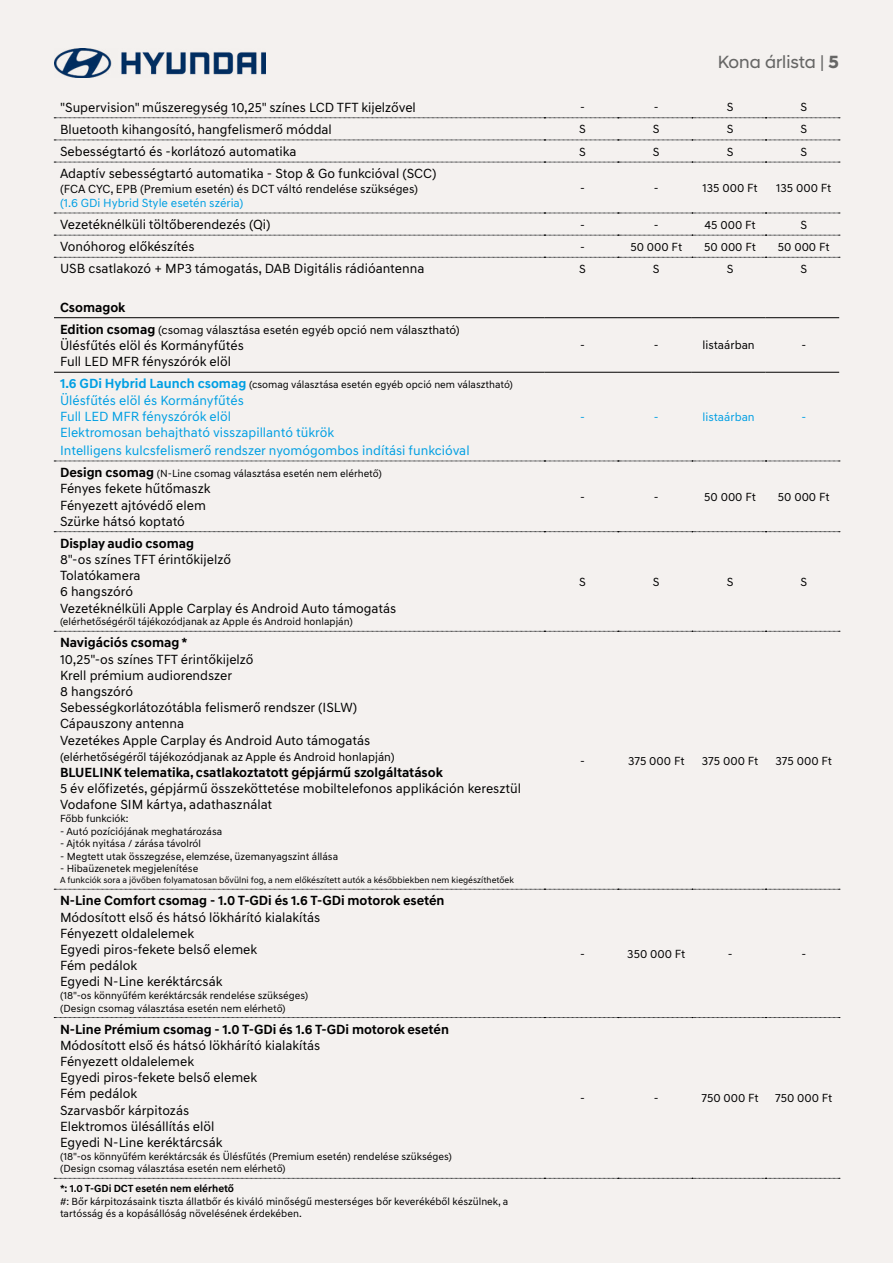
<style>
.page{position:relative;width:893px;height:1263px;background:#f4f1ef}
.page>*{position:absolute;margin:0;border:0;box-sizing:border-box;transform-origin:0 0}
.t1{font:18px "Hyundai Sans Head";color:#666665}
.t2{font:13.5px/16.2px "Hyundai Sans Text";color:#000}
.t3{font:700 13.5px "Hyundai Sans Text";color:#000}
.t4{font:13.5px/16.2px "Hyundai Sans Text";color:#009fe3}
.t5{font:12px "Hyundai Sans Text";color:#000}
.t6{font:12px "Hyundai Sans Text";color:#009fe3}
.t7{font:10.5px/12.6px "Hyundai Sans Text";color:#000}
.t8{font:700 10.5px "Hyundai Sans Text";color:#000}
.t9{font:9px "Hyundai Sans Text";color:#000}
.s1{font-weight:700}
.s2{font-weight:700;font-size:13.5px}
.s3{font-weight:700;font-size:13.5px;color:#009fe3}
</style>
<div class="page">
<img style="left:54px;top:48px;width:212px;height:29px">
<svg style="left:54px;top:118px;width:786px;height:1px"></svg>
<svg style="left:54px;top:140px;width:786px;height:1px"></svg>
<svg style="left:54px;top:162px;width:786px;height:1px"></svg>
<svg style="left:54px;top:213px;width:786px;height:1px"></svg>
<svg style="left:54px;top:235px;width:786px;height:1px"></svg>
<svg style="left:54px;top:257px;width:786px;height:1px"></svg>
<svg style="left:54px;top:461px;width:786px;height:1px"></svg>
<svg style="left:54px;top:531px;width:786px;height:1px"></svg>
<svg style="left:54px;top:631px;width:786px;height:1px"></svg>
<svg style="left:54px;top:889px;width:786px;height:1px"></svg>
<svg style="left:54px;top:1017px;width:786px;height:1px"></svg>
<hr style="left:54px;top:317px;width:490px;height:1px;background:#000">
<hr style="left:544px;top:317px;width:74px;height:1px;background:#000">
<hr style="left:618px;top:317px;width:74px;height:1px;background:#000">
<hr style="left:692px;top:317px;width:73px;height:1px;background:#000">
<hr style="left:765px;top:317px;width:74px;height:1px;background:#000">
<hr style="left:54px;top:372px;width:490px;height:1px;background:#000">
<hr style="left:544px;top:372px;width:74px;height:1px;background:#000">
<hr style="left:618px;top:372px;width:74px;height:1px;background:#000">
<hr style="left:692px;top:372px;width:73px;height:1px;background:#000">
<hr style="left:765px;top:372px;width:74px;height:1px;background:#000">
<svg style="left:54px;top:1178px;width:786px;height:1px"></svg>
<h1 class="t1" style="left:718px;top:51px;width:123px">Kona árlista | <span class="s1">5</span></h1>
<p class="t2" style="left:60px;top:99px;width:357px">"Supervision" műszeregység 10,25" színes LCD TFT kijelzővel</p>
<p class="t5" style="left:580px;top:100px;width:6px">-</p>
<p class="t5" style="left:654px;top:100px;width:6px">-</p>
<p class="t5" style="left:727px;top:100px;width:8px">S</p>
<p class="t5" style="left:800px;top:100px;width:8px">S</p>
<p class="t2" style="left:60px;top:121px;width:273px">Bluetooth kihangosító, hangfelismerő móddal</p>
<p class="t5" style="left:579px;top:122px;width:8px">S</p>
<p class="t5" style="left:653px;top:122px;width:8px">S</p>
<p class="t5" style="left:727px;top:122px;width:8px">S</p>
<p class="t5" style="left:800px;top:122px;width:8px">S</p>
<p class="t2" style="left:60px;top:143px;width:238px">Sebességtartó és -korlátozó automatika</p>
<p class="t5" style="left:579px;top:144px;width:8px">S</p>
<p class="t5" style="left:653px;top:144px;width:8px">S</p>
<p class="t5" style="left:727px;top:144px;width:8px">S</p>
<p class="t5" style="left:800px;top:144px;width:8px">S</p>
<p class="t2" style="left:60px;top:165px;width:378px">Adaptív sebességtartó automatika - Stop &amp; Go funkcióval (SCC)</p>
<p class="t5" style="left:60px;top:181px;width:359px">(FCA CYC, EPB (Premium esetén) és DCT váltó rendelése szükséges)</p>
<p class="t6" style="left:60px;top:196px;width:185px">(1.6 GDi Hybrid Style esetén széria)</p>
<p class="t5" style="left:580px;top:181px;width:6px">-</p>
<p class="t5" style="left:654px;top:181px;width:6px">-</p>
<p class="t5" style="left:703px;top:181px;width:57px">135 000 Ft</p>
<p class="t5" style="left:776px;top:181px;width:57px">135 000 Ft</p>
<p class="t2" style="left:60px;top:216px;width:212px">Vezetéknélküli töltőberendezés (Qi)</p>
<p class="t5" style="left:580px;top:217px;width:6px">-</p>
<p class="t5" style="left:654px;top:217px;width:6px">-</p>
<p class="t5" style="left:704px;top:217px;width:53px">45 000 Ft</p>
<p class="t5" style="left:800px;top:217px;width:8px">S</p>
<p class="t2" style="left:60px;top:239px;width:136px">Vonóhorog előkészítés</p>
<p class="t5" style="left:580px;top:239px;width:6px">-</p>
<p class="t5" style="left:630px;top:239px;width:53px">50 000 Ft</p>
<p class="t5" style="left:704px;top:239px;width:53px">50 000 Ft</p>
<p class="t5" style="left:778px;top:239px;width:53px">50 000 Ft</p>
<p class="t2" style="left:60px;top:261px;width:366px">USB csatlakozó + MP3 támogatás, DAB Digitális rádióantenna</p>
<p class="t5" style="left:579px;top:261px;width:8px">S</p>
<p class="t5" style="left:653px;top:261px;width:8px">S</p>
<p class="t5" style="left:727px;top:261px;width:8px">S</p>
<p class="t5" style="left:800px;top:261px;width:8px">S</p>
<p class="t3" style="left:60px;top:299px;width:67px">Csomagok</p>
<p class="t5" style="left:60px;top:322px;width:401px"><span class="s2">Edition csomag</span> (csomag választása esetén egyéb opció nem választható)</p>
<p class="t2" style="left:60px;top:337px;width:185px">Ülésfűtés elöl és Kormányfűtés<br>Full LED MFR fényszórók elöl</p>
<p class="t5" style="left:580px;top:338px;width:6px">-</p>
<p class="t5" style="left:654px;top:338px;width:6px">-</p>
<p class="t5" style="left:703px;top:338px;width:54px">listaárban</p>
<p class="t5" style="left:801px;top:338px;width:6px">-</p>
<p class="t7" style="left:60px;top:378px;width:455px"><span class="s3">1.6 GDi Hybrid Launch csomag</span> (csomag választása esetén egyéb opció nem választható)</p>
<p class="t4" style="left:60px;top:392px;width:276px">Ülésfűtés elöl és Kormányfűtés<br>Full LED MFR fényszórók elöl<br>Elektromosan behajtható visszapillantó tükrök</p>
<p class="t4" style="left:60px;top:442px;width:411px">Intelligens kulcsfelismerő rendszer nyomógombos indítási funkcióval</p>
<p class="t6" style="left:580px;top:410px;width:6px">-</p>
<p class="t6" style="left:654px;top:410px;width:6px">-</p>
<p class="t6" style="left:703px;top:410px;width:54px">listaárban</p>
<p class="t6" style="left:801px;top:410px;width:6px">-</p>
<p class="t7" style="left:60px;top:467px;width:323px"><span class="s2">Design csomag</span> (N-Line csomag választása esetén nem elérhető)</p>
<p class="t2" style="left:60px;top:481px;width:152px">Fényes fekete hűtőmaszk<br>Fényezett ajtóvédő elem<br>Szürke hátsó koptató</p>
<p class="t3" style="left:60px;top:535px;width:136px">Display audio csomag</p>
<p class="t2" style="left:60px;top:551px;width:338px">8"-os színes TFT érintőkijelző<br>Tolatókamera<br>6 hangszóró<br>Vezetéknélküli Apple Carplay és Android Auto támogatás</p>
<p class="t7" style="left:60px;top:615px;width:294px">(elérhetőségéről tájékozódjanak az Apple és Android honlapján)</p>
<p class="t3" style="left:60px;top:634px;width:129px">Navigációs csomag *</p>
<p class="t2" style="left:60px;top:651px;width:312px">10,25"-os színes TFT érintőkijelző<br>Krell prémium audiorendszer<br>8 hangszóró<br>Sebességkorlátozótábla felismerő rendszer (ISLW)<br>Cápauszony antenna<br>Vezetékes Apple Carplay és Android Auto támogatás</p>
<p class="t5" style="left:60px;top:749px;width:336px">(elérhetőségéről tájékozódjanak az Apple és Android honlapján)</p>
<p class="t3" style="left:60px;top:764px;width:384px">BLUELINK telematika, csatlakoztatott gépjármű szolgáltatások</p>
<p class="t2" style="left:60px;top:780px;width:463px">5 év előfizetés, gépjármű összeköttetése mobiltelefonos applikáción keresztül<br>Vodafone SIM kártya, adathasználat</p>
<p class="t7" style="left:60px;top:812px;width:70px">Főbb funkciók:</p>
<p class="t7" style="left:60px;top:825px;width:164px">- Autó pozíciójának meghatározása</p>
<p class="t7" style="left:60px;top:837px;width:143px">- Ajtók nyitása / zárása távolról</p>
<p class="t7" style="left:60px;top:850px;width:280px">- Megtett utak összegzése, elemzése, üzemanyagszint állása</p>
<p class="t7" style="left:60px;top:862px;width:140px">- Hibaüzenetek megjelenítése</p>
<p class="t9" style="left:60px;top:875px;width:455px">A funkciók sora a jövőben folyamatosan bővülni fog, a nem előkészített autók a későbbiekben nem kiegészíthetőek</p>
<p class="t3" style="left:60px;top:892px;width:386px">N-Line Comfort csomag - 1.0 T-GDi és 1.6 T-GDi motorok esetén</p>
<p class="t2" style="left:60px;top:909px;width:262px">Módosított első és hátsó lökhárító kialakítás<br>Fényezett oldalelemek<br>Egyedi piros-fekete belső elemek<br>Fém pedálok<br>Egyedi N-Line keréktárcsák</p>
<p class="t7" style="left:60px;top:989px;width:250px">(18"-os könnyűfém keréktárcsák rendelése szükséges) (Design csomag választása esetén nem elérhető)</p>
<p class="t3" style="left:60px;top:1021px;width:390px">N-Line Prémium csomag - 1.0 T-GDi és 1.6 T-GDi motorok esetén</p>
<p class="t2" style="left:60px;top:1037px;width:262px">Módosított első és hátsó lökhárító kialakítás<br>Fényezett oldalelemek<br>Egyedi piros-fekete belső elemek<br>Fém pedálok<br>Szarvasbőr kárpitozás<br>Elektromos ülésállítás elöl<br>Egyedi N-Line keréktárcsák</p>
<p class="t7" style="left:60px;top:1150px;width:393px">(18"-os könnyűfém keréktárcsák és Ülésfűtés (Premium esetén) rendelése szükséges) (Design csomag választása esetén nem elérhető)</p>
<p class="t8" style="left:60px;top:1182px;width:176px">*: 1.0 T-GDi DCT esetén nem elérhető</p>
<p class="t7" style="left:60px;top:1195px;width:450px">#: Bőr kárpitozásaink tiszta állatbőr és kiváló minőségű mesterséges bőr keverékéből készülnek, a tartósság és a kopásállóság növelésének érdekében.</p>
<p class="t5" style="left:580px;top:489px;width:6px">-</p>
<p class="t5" style="left:654px;top:489px;width:6px">-</p>
<p class="t5" style="left:704px;top:489px;width:53px">50 000 Ft</p>
<p class="t5" style="left:778px;top:489px;width:53px">50 000 Ft</p>
<p class="t5" style="left:579px;top:575px;width:8px">S</p>
<p class="t5" style="left:653px;top:575px;width:8px">S</p>
<p class="t5" style="left:727px;top:575px;width:8px">S</p>
<p class="t5" style="left:800px;top:575px;width:8px">S</p>
<p class="t5" style="left:580px;top:753px;width:6px">-</p>
<p class="t5" style="left:628px;top:753px;width:58px">375 000 Ft</p>
<p class="t5" style="left:702px;top:753px;width:58px">375 000 Ft</p>
<p class="t5" style="left:775px;top:753px;width:58px">375 000 Ft</p>
<p class="t5" style="left:580px;top:946px;width:6px">-</p>
<p class="t5" style="left:627px;top:946px;width:60px">350 000 Ft</p>
<p class="t5" style="left:728px;top:946px;width:6px">-</p>
<p class="t5" style="left:801px;top:946px;width:6px">-</p>
<p class="t5" style="left:580px;top:1091px;width:6px">-</p>
<p class="t5" style="left:654px;top:1091px;width:6px">-</p>
<p class="t5" style="left:701px;top:1091px;width:59px">750 000 Ft</p>
<p class="t5" style="left:775px;top:1091px;width:59px">750 000 Ft</p>
</div>
